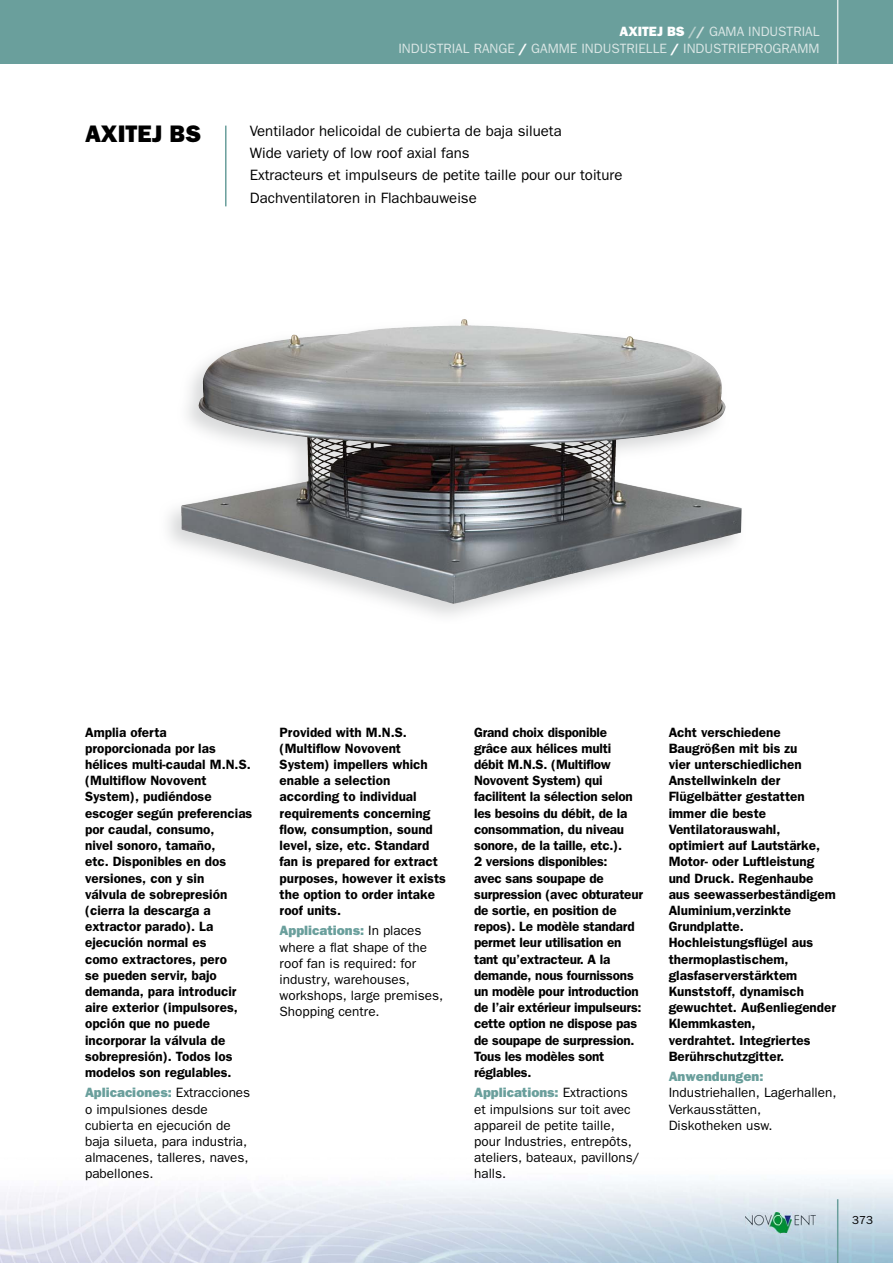
<style>
.page{position:relative;width:893px;height:1263px;background:#fff}
.page>*{position:absolute;margin:0;border:0;box-sizing:border-box;transform-origin:0 0}
.t1{font:800 24px "Franklin Gothic";color:#000}
.t2{font:15px/22.2px "Franklin Gothic";color:#000}
.t3{font:600 13.5px/16.2px "Franklin Gothic";color:#000}
.t4{font:13.5px/16.2px "Franklin Gothic";color:#000}
.t5{font:13.5px/16.5px "Franklin Gothic";color:#dae6e5;text-align:right}
.t6{font:800 13.5px "Franklin Gothic";color:#6a9f9c}
.t7{font:11.55px "Franklin Gothic";color:#000}
.s1{font-weight:800;color:#fff}
.s2{font-weight:800;color:#b4cecb}
.s3{font-weight:800}
.s4{font-weight:800;color:#6a9f9c}
</style>
<div class="page">
<div style="left:0;top:0;width:893px;height:64px;background:#6a9f9c"></div>
<hr style="left:837px;top:0;width:1px;height:64px;background:#dae6e5">
<img style="left:0;top:1180px;width:893px;height:83px">
<img style="left:745px;top:1213px;width:70px;height:20px">
<hr style="left:837px;top:1199px;width:1px;height:64px;background:#6a9f9c">
<hr style="left:225px;top:126px;width:2px;height:80px;background:#6a9f9c">
<img style="left:168px;top:319px;width:574px;height:297px">
<img style="left:626px;top:336px;width:100px;height:82px">
<h1 class="t1" style="left:85px;top:126px;width:118px">AXITEJ BS</h1>
<p class="t5" style="left:398px;top:24px;width:423px"><span class="s1">AXITEJ BS</span> <span class="s2">/</span><span class="s3">/</span> GAMA INDUSTRIAL<br>INDUSTRIAL RANGE <span class="s1">/</span> GAMME INDUSTRIELLE <span class="s1">/</span> INDUSTRIEPROGRAMM</p>
<p class="t2" style="left:250px;top:121px;width:374px">Ventilador helicoidal de cubierta de baja silueta<br>Wide variety of low roof axial fans<br>Extracteurs et impulseurs de petite taille pour our toiture Dachventilatoren in Flachbauweise</p>
<p class="t3" style="left:85px;top:725px;width:169px">Amplia oferta proporcionada por las hélices multi-caudal M.N.S. (Multiflow Novovent<br>System), pudiéndose escoger según preferencias por caudal, consumo,<br>nivel sonoro, tamaño,<br>etc. Disponibles en dos versiones, con y sin<br>válvula de sobrepresión (cierra la descarga a extractor parado). La ejecución normal es<br>como extractores, pero<br>se pueden servir, bajo demanda, para introducir aire exterior (impulsores, opción que no puede incorporar la válvula de sobrepresión). Todos los modelos son regulables.</p>
<p class="t4" style="left:85px;top:1086px;width:167px"><span class="s4">Aplicaciones:</span> Extracciones o impulsiones desde cubierta en ejecución de baja silueta, para industria, almacenes, talleres, naves, pabellones.</p>
<p class="t3" style="left:280px;top:725px;width:168px">Provided with M.N.S. (Multiflow Novovent<br>System) impellers which enable a selection according to individual requirements concerning flow, consumption, sound level, size, etc. Standard fan is prepared for extract purposes, however it exists the option to order intake roof units.</p>
<p class="t4" style="left:280px;top:924px;width:165px"><span class="s4">Applications:</span> In places where a flat shape of the roof fan is required: for industry, warehouses, workshops, large premises,<br>Shopping centre.</p>
<p class="t3" style="left:474px;top:725px;width:170px">Grand choix disponible grâce aux hélices multi débit M.N.S. (Multiflow<br>Novovent System) qui facilitent la sélection selon les besoins du débit, de la consommation, du niveau sonore, de la taille, etc.).<br>2 versions disponibles:<br>avec sans soupape de surpression (avec obturateur de sortie, en position de repos). Le modèle standard permet leur utilisation en tant qu’extracteur. A la demande, nous fournissons un modèle pour introduction de l’air extérieur impulseurs: cette option ne dispose pas de soupape de surpression.<br>Tous les modèles sont réglables.</p>
<p class="t4" style="left:474px;top:1086px;width:167px"><span class="s4">Applications:</span> Extractions et impulsions sur toit avec appareil de petite taille, pour Industries, entrepôts, ateliers, bateaux, pavillons/ halls.</p>
<p class="t3" style="left:669px;top:725px;width:169px">Acht verschiedene<br>Baugrößen mit bis zu<br>vier unterschiedlichen<br>Anstellwinkeln der<br>Flügelbätter gestatten immer die beste<br>Ventilatorauswahl, optimiert auf Lautstärke,<br>Motor- oder Luftleistung und Druck. Regenhaube aus seewasserbeständigem<br>Aluminium,verzinkte<br>Grundplatte.<br>Hochleistungsflügel aus thermoplastischem, glasfaserverstärktem<br>Kunststoff, dynamisch gewuchtet. Außenliegender<br>Klemmkasten,<br>verdrahtet. Integriertes<br>Berührschutzgitter.</p>
<p class="t6" style="left:669px;top:1072px;width:96px">Anwendungen:</p>
<p class="t4" style="left:669px;top:1086px;width:169px">Industriehallen, Lagerhallen,<br>Verkausstätten,<br>Diskotheken usw.</p>
<p class="t7" style="left:852px;top:1216px;width:22px">373</p>
</div>
